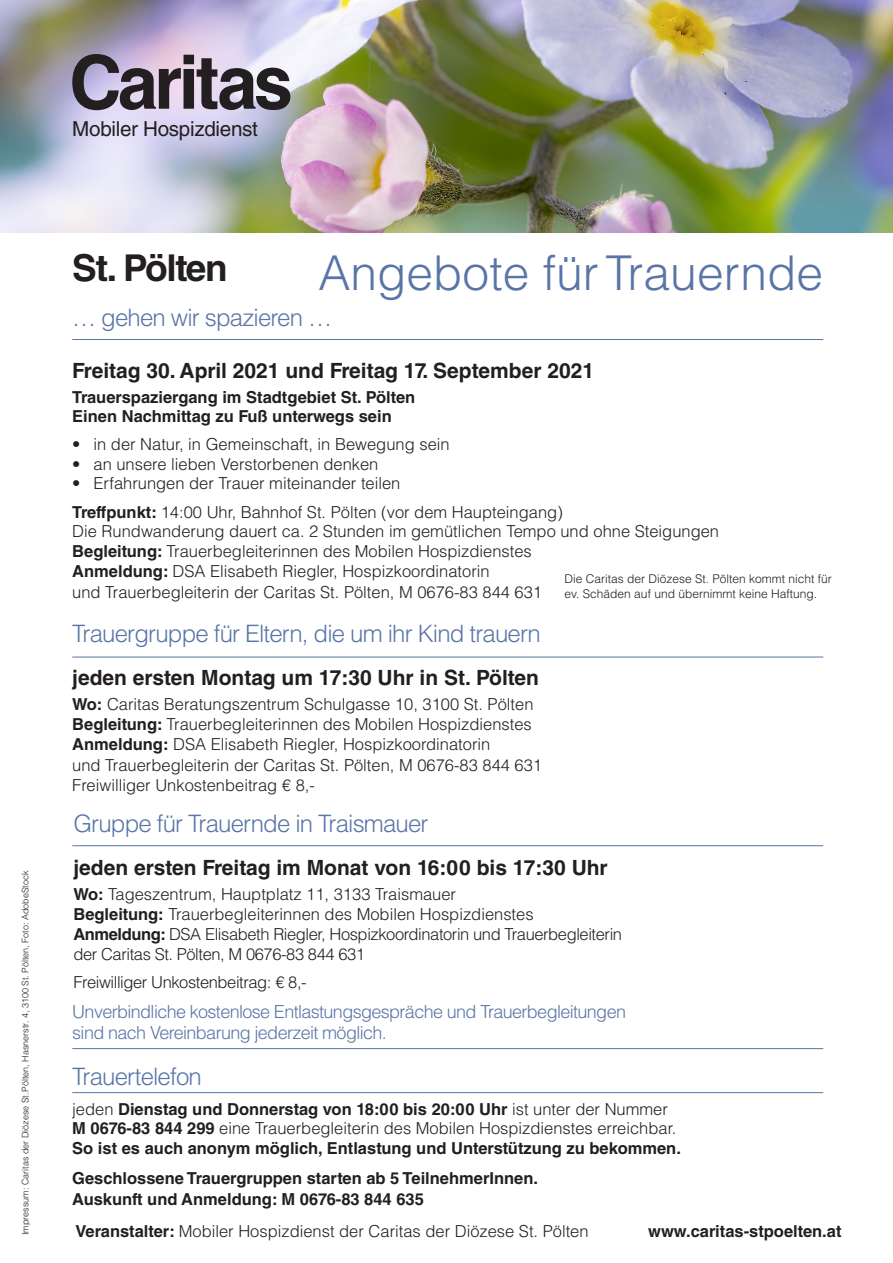
<style>
.page{position:relative;width:893px;height:1263px;background:#fff}
.page>*{position:absolute;margin:0;border:0;box-sizing:border-box;transform-origin:0 0}
.t1{font:300 48px "Helvetica LT Std";color:#5975a7}
.t2{font:700 37.05px "Helvetica LT Std";letter-spacing:-.035em;color:#231f20}
.t3{font:300 24px "Helvetica LT Std";letter-spacing:-.035em;color:#5975a7}
.t4{font:700 21px "Helvetica LT Std";color:#231f20}
.t5{font:20.7px "Helvetica LT Std";letter-spacing:-.015em;color:#231f20}
.t6{font:300 18px/21px "Helvetica LT Std";letter-spacing:-.035em;color:#5975a7}
.t7{font:300 16.5px/20.1px "Helvetica LT Std";color:#231f20}
.t8{font:700 16.5px/19.8px "Helvetica LT Std";color:#231f20}
.t9{font:300 16.5px/19.8px "Helvetica LT Std";letter-spacing:-.025em;color:#231f20}
.t10{font:300 12px/15px "Helvetica LT Std";color:#231f20}
.t11{font:300 9px "Helvetica LT Std";color:#231f20}
.s1{font-weight:700}
.s2{font-weight:300}
</style>
<div class="page">
<img style="left:0;top:0;width:893px;height:233px">
<svg style="left:72px;top:54px;width:218px;height:56px;background:#857d8a"></svg>
<hr style="left:72px;top:339px;width:751px;height:1px;background:#5975a7">
<hr style="left:72px;top:1048px;width:751px;height:1px;background:#5975a7">
<hr style="left:72px;top:1092px;width:751px;height:1px;background:#5975a7">
<hr style="left:72px;top:845px;width:751px;height:1px;background:#5975a7">
<hr style="left:72px;top:657px;width:751px;height:1px;background:#5975a7">
<p class="t5" style="left:72px;top:117px;width:187px">Mobiler Hospizdienst</p>
<p class="t11" style="left:20px;top:1235px;width:366px;rotate:-90deg">Impressum: Caritas der Diözese St.Pölten, Hasnerstr. 4, 3100 St. Pölten, Foto: AdobeStock</p>
<h2 class="t2" style="left:72px;top:245px;width:157px">St. Pölten</h2>
<h1 class="t1" style="left:319px;top:243px;width:506px">Angebote für Trauernde</h1>
<h3 class="t3" style="left:72px;top:303px;width:261px">… gehen wir spazieren …</h3>
<p class="t4" style="left:72px;top:358px;width:523px">Freitag 30. April 2021 und Freitag 17. September 2021</p>
<p class="t8" style="left:72px;top:387px;width:345px">Trauerspaziergang im Stadtgebiet St. Pölten<br>Einen Nachmittag zu Fuß unterwegs sein</p>
<p class="t7" style="left:72px;top:434px;width:379px">• in der Natur, in Gemeinschaft, in Bewegung sein</p>
<p class="t7" style="left:72px;top:454px;width:308px">• an unsere lieben Verstorbenen denken</p>
<p class="t7" style="left:72px;top:469px;width:492px;line-height:28.3px">• Erfahrungen der Trauer miteinander teilen<br><span class="s1">Treffpunkt:</span> 14:00 Uhr, Bahnhof St. Pölten (vor dem Haupteingang)</p>
<p class="t7" style="left:72px;top:521px;width:648px">Die Rundwanderung dauert ca. 2 Stunden im gemütlichen Tempo und ohne Steigungen <span class="s1">Begleitung:</span> Trauerbegleiterinnen des Mobilen Hospizdienstes<br><span class="s1">Anmeldung:</span> DSA Elisabeth Riegler, Hospizkoordinatorin<br>und Trauerbegleiterin der Caritas St. Pölten, M 0676-83 844 631</p>
<p class="t10" style="left:564px;top:571px;width:269px">Die Caritas der Diözese St. Pölten kommt nicht für ev. Schäden auf und übernimmt keine Haftung.</p>
<h3 class="t3" style="left:72px;top:619px;width:470px">Trauergruppe für Eltern, die um ihr Kind trauern</h3>
<p class="t4" style="left:72px;top:665px;width:468px">jeden ersten Montag um 17:30 Uhr in St. Pölten</p>
<p class="t7" style="left:72px;top:694px;width:471px"><span class="s1">Wo:</span> Caritas Beratungszentrum Schulgasse 10, 3100 St. Pölten <span class="s1">Begleitung:</span> Trauerbegleiterinnen des Mobilen Hospizdienstes <span class="s1">Anmeldung:</span> DSA Elisabeth Riegler, Hospizkoordinatorin<br>und Trauerbegleiterin der Caritas St. Pölten, M 0676-83 844 631<br>Freiwilliger Unkostenbeitrag € 8,-</p>
<h3 class="t3" style="left:73px;top:809px;width:357px">Gruppe für Trauernde in Traismauer</h3>
<p class="t4" style="left:73px;top:855px;width:536px">jeden ersten Freitag im Monat von 16:00 bis 17:30 Uhr</p>
<p class="t9" style="left:73px;top:884px;width:550px"><span class="s1">Wo:</span> Tageszentrum, Hauptplatz 11, 3133 Traismauer<br><span class="s1">Begleitung:</span> Trauerbegleiterinnen des Mobilen Hospizdienstes <span class="s1">Anmeldung:</span> DSA Elisabeth Riegler, Hospizkoordinatorin und Trauerbegleiterin der Caritas St. Pölten, M 0676-83 844 631</p>
<p class="t9" style="left:73px;top:972px;width:235px">Freiwilliger Unkostenbeitrag: € 8,-</p>
<p class="t6" style="left:72px;top:1001px;width:555px">Unverbindliche kostenlose Entlastungsgespräche und Trauerbegleitungen sind nach Vereinbarung jederzeit möglich.</p>
<h3 class="t3" style="left:72px;top:1061px;width:131px">Trauertelefon</h3>
<p class="t8" style="left:72px;top:1098px;width:610px"><span class="s2">jeden</span> Dienstag und Donnerstag von 18:00 bis 20:00 Uhr <span class="s2">ist unter der Nummer<br></span>M 0676-83 844 299 <span class="s2">eine Trauerbegleiterin des Mobilen Hospizdienstes erreichbar.<br></span>So ist es auch anonym möglich, Entlastung und Unterstützung zu bekommen.</p>
<p class="t8" style="left:72px;top:1167px;width:467px;line-height:21px">Geschlossene Trauergruppen starten ab 5 TeilnehmerInnen.<br>Auskunft und Anmeldung: M 0676-83 844 635</p>
<p class="t7" style="left:75px;top:1221px;width:515px"><span class="s1">Veranstalter:</span> Mobiler Hospizdienst der Caritas der Diözese St. Pölten</p>
<p class="t8" style="left:648px;top:1221px;width:195px">www.caritas-stpoelten.at</p>
</div>
